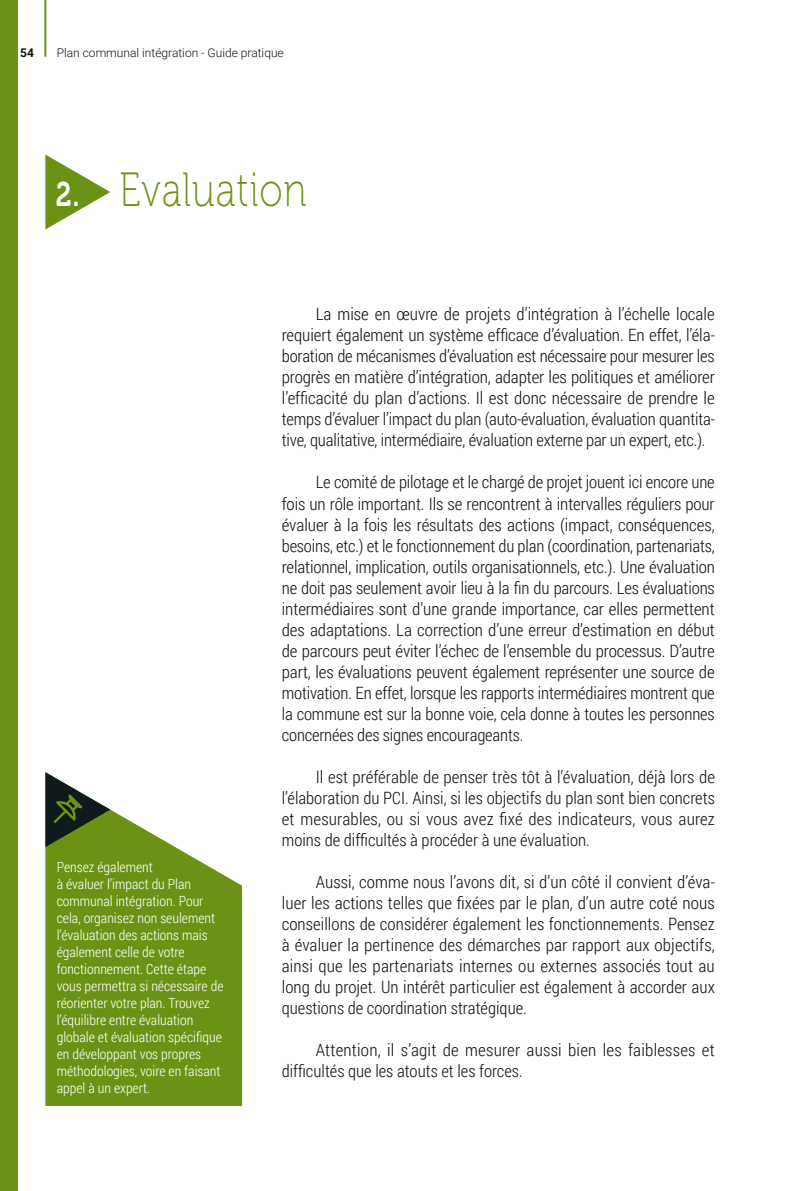
<style>
.page{position:relative;width:800px;height:1191px;background:#fff}
.page>*{position:absolute;margin:0;border:0;box-sizing:border-box;transform-origin:0 0}
.t1{font:48px "Museo 100";letter-spacing:.025em;color:#6c9215;scale:.8 1}
.t2{font:300 17px/21px "Roboto Condensed";color:#141413;text-align:justify}
.t3{font:300 14px/17px "Roboto Condensed";color:#fff}
.t4{font:300 12px "Roboto";color:#141413}
.t5{font:700 12px "Roboto";color:#141413}
.s1{font-family:"Museo 700";font-size:34px;color:#fff}
</style>
<div class="page">
<hr style="left:44px;top:0;width:2px;height:57px;background:#6c9215">
<svg style="left:45px;top:154px;width:65px;height:75px"></svg>
<svg style="left:45px;top:809px;width:197px;height:297px;background:#799c2a"></svg>
<svg style="left:45px;top:772px;width:65px;height:75px"></svg>
<div style="left:0;top:0;width:17px;height:1191px;background:#6c9215"></div>
<p class="t5" style="left:20px;top:44px;width:15px">54</p>
<p class="t4" style="left:57px;top:44px;width:228px">Plan communal intégration - Guide pratique</p>
<h1 class="t1" style="left:56px;top:164px;width:315px"><span class="s1">2.</span> Evaluation</h1>
<p class="t3" style="left:57px;top:858px;width:168px">Pensez également<br>à évaluer l’impact du Plan communal intégration. Pour cela, organisez non seulement l’évaluation des actions mais également celle de votre fonctionnement. Cette étape vous permettra si nécessaire de réorienter votre plan. Trouvez l’équilibre entre évaluation globale et évaluation spécifique en développant vos propres méthodologies, voire en faisant appel à un expert.</p>
<p class="t2" style="left:282px;top:303px;width:434px;text-indent:34px">La mise en œuvre de projets d’intégration à l’échelle locale requiert également un système efficace d’évaluation. En effet, l’éla&shy;boration de mécanismes d’évaluation est nécessaire pour mesurer les progrès en matière d’intégration, adapter les politiques et améliorer l’efficacité du plan d’actions. Il est donc nécessaire de prendre le temps d’évaluer l’impact du plan (auto-évaluation, évaluation quantita&shy;tive, qualitative, intermédiaire, évaluation externe par un expert, etc.).</p>
<p class="t2" style="left:282px;top:471px;width:434px;text-indent:34px">Le comité de pilotage et le chargé de projet jouent ici encore une fois un rôle important. Ils se rencontrent à intervalles réguliers pour évaluer à la fois les résultats des actions (impact, conséquences, besoins, etc.) et le fonctionnement du plan (coordination, partenariats, relationnel, implication, outils organisationnels, etc.). Une évaluation ne doit pas seulement avoir lieu à la fin du parcours. Les évaluations intermédiaires sont d’une grande importance, car elles permettent des adaptations. La correction d’une erreur d’estimation en début de parcours peut éviter l’échec de l’ensemble du processus. D’autre part, les évaluations peuvent également représenter une source de motivation. En effet, lorsque les rapports intermédiaires montrent que la commune est sur la bonne voie, cela donne à toutes les personnes concernées des signes encourageants.</p>
<p class="t2" style="left:282px;top:765px;width:434px;text-indent:34px">Il est préférable de penser très tôt à l’évaluation, déjà lors de l’élaboration du PCI. Ainsi, si les objectifs du plan sont bien concrets et mesurables, ou si vous avez fixé des indicateurs, vous aurez moins de difficultés à procéder à une évaluation.</p>
<p class="t2" style="left:282px;top:870px;width:434px;text-indent:34px">Aussi, comme nous l’avons dit, si d’un côté il convient d’éva&shy;luer les actions telles que fixées par le plan, d’un autre coté nous conseillons de considérer également les fonctionnements. Pensez à évaluer la pertinence des démarches par rapport aux objectifs, ainsi que les partenariats internes ou externes associés tout au long du projet. Un intérêt particulier est également à accorder aux questions de coordination stratégique.</p>
<p class="t2" style="left:282px;top:1038px;width:434px;text-indent:34px">Attention, il s’agit de mesurer aussi bien les faiblesses et difficultés que les atouts et les forces.</p>
</div>
